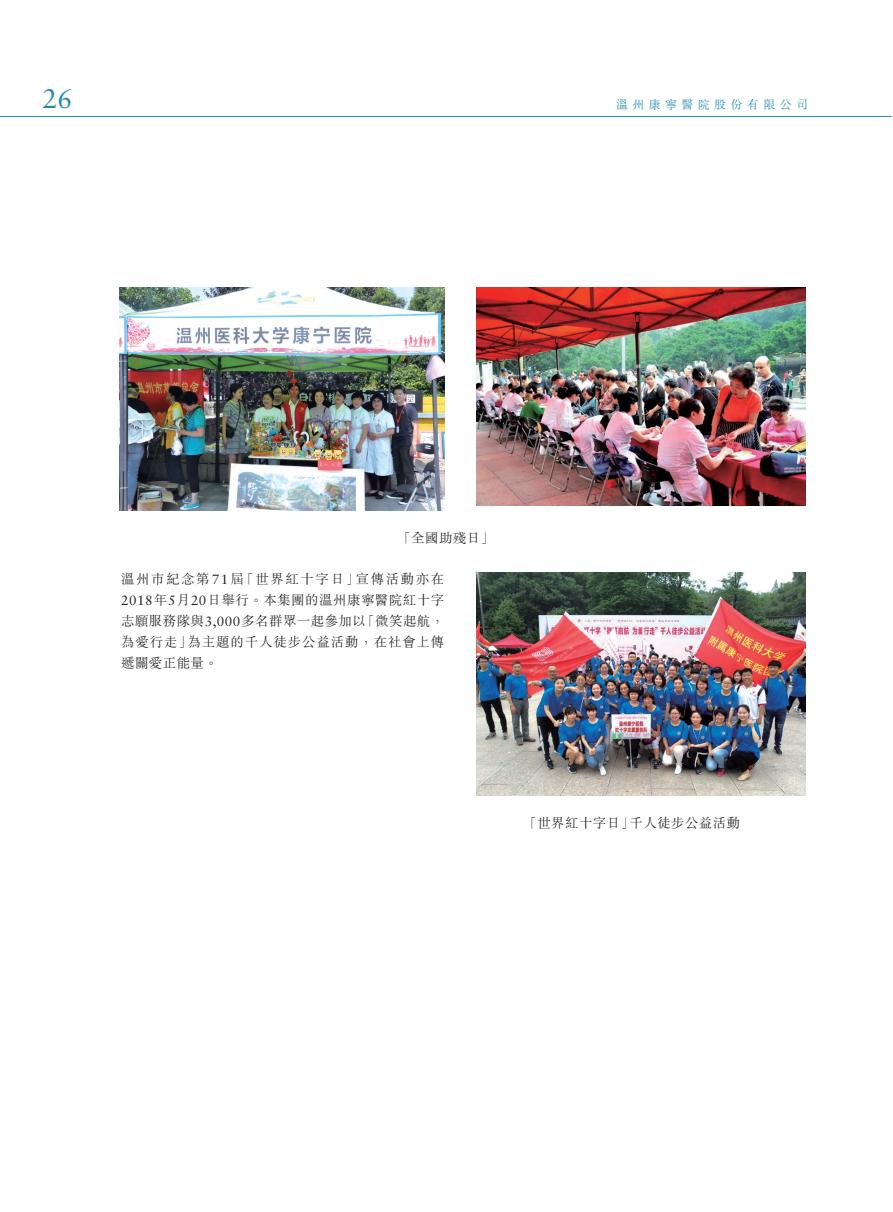
<style>
.page{position:relative;width:893px;height:1212px;background:#fff}
.page>*{position:absolute;margin:0;border:0;box-sizing:border-box;transform-origin:0 0}
.t1{font:27px "Sabon LT Std";color:#258ab1}
.t2{font:300 13.5px/21px "M Sung HK";letter-spacing:.03em;color:#231f20;text-align:justify}
.t3{font:300 12px "M Sung HK";letter-spacing:.36em;color:#258ab1}
.s1{font-family:"Sabon LT Std";font-weight:400}
</style>
<div class="page">
<hr style="left:0;top:116px;width:892px;height:1px;background:#258ab1">
<img style="left:119px;top:287px;width:325px;height:223px">
<img style="left:477px;top:287px;width:329px;height:218px">
<img style="left:477px;top:572px;width:329px;height:223px">
<h1 class="t1" style="left:43px;top:82px;width:32px">26</h1>
<p class="t3" style="left:616px;top:96px;width:193px">溫州康寧醫院股份有限公司</p>
<p class="t2" style="left:397px;top:527px;width:98px">「全國助殘日」</p>
<p class="t2" style="left:121px;top:568px;width:325px">溫州市紀念第<span class="s1">71</span>屆「世界紅十字日」宣傳活動亦在<span class="s1">2018</span>年<span class="s1">5</span>月<span class="s1">20</span>日舉行。本集團的溫州康寧醫院紅十字志願服務隊與<span class="s1">3,000</span>多名群眾一起參加以「微笑起航，為愛行走」為主題的千人徒步公益活動，在社會上傳遞關愛正能量。</p>
<p class="t2" style="left:524px;top:811px;width:218px">「世界紅十字日」千人徒步公益活動</p>
</div>
